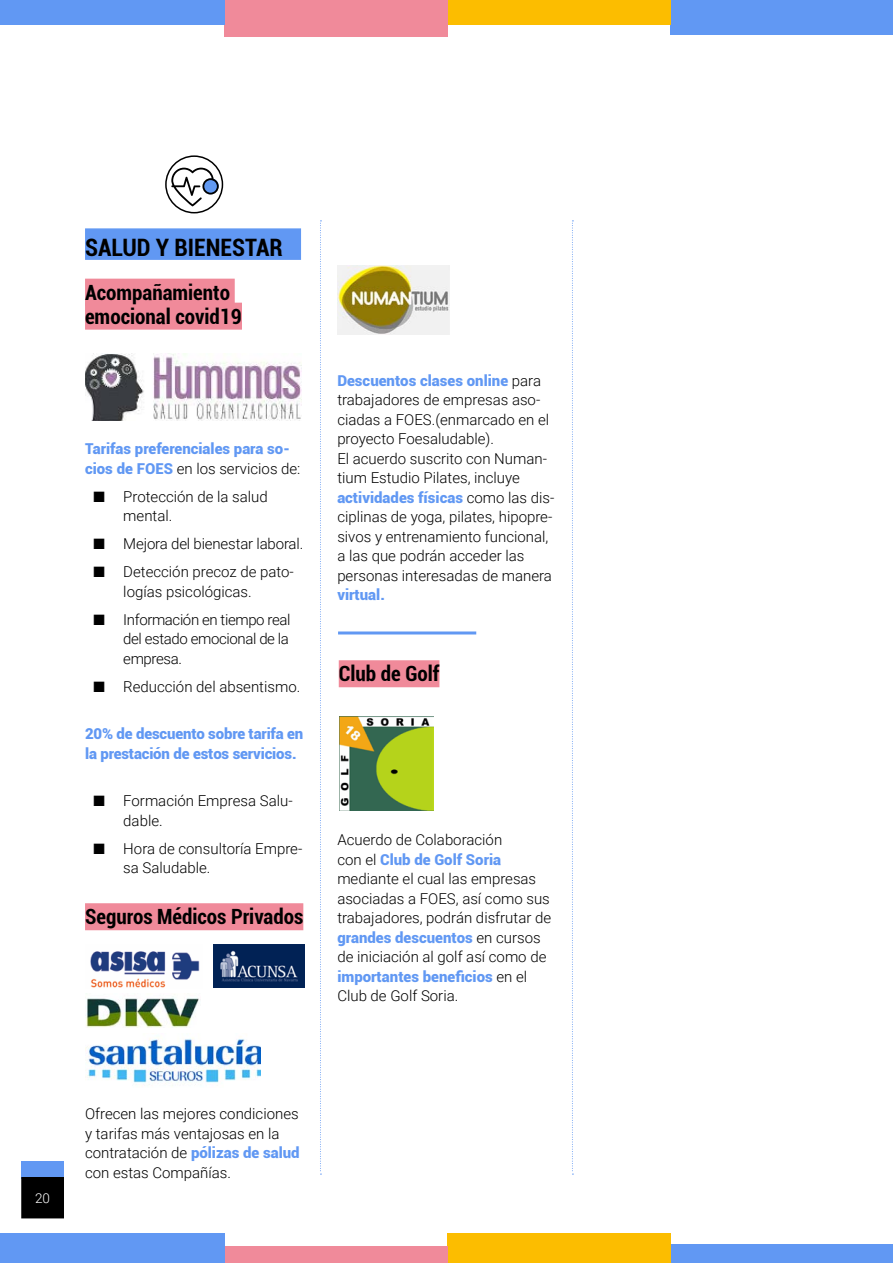
<style>
.page{position:relative;width:893px;height:1263px;background:#fff}
.page>*{position:absolute;margin:0;border:0;box-sizing:border-box;transform-origin:0 0}
.t1{font:700 condensed 24px "Roboto";color:#000}
.t2{font:700 condensed 21px/24px "Roboto";color:#000}
.t3{font:300 15px/19.5px "Roboto";color:#000}
.t4{font:900 15px/19.5px "Roboto";letter-spacing:-.01em;color:#6198f3}
.t5{font:300 13.5px "Roboto";color:#fff}
.s1{font-weight:300;color:#000}
.s2{font-weight:900;color:#6198f3}
</style>
<div class="page">
<div style="left:21px;top:1161px;width:43px;height:17px;background:#6198f3"></div>
<div style="left:22px;top:1178px;width:41px;height:40px;background:#000"></div>
<div style="left:21px;top:1177px;width:43px;height:41px;border:1px solid #000"></div>
<svg style="left:320px;top:220px;width:1px;height:955px"></svg>
<svg style="left:572px;top:220px;width:1px;height:955px"></svg>
<div style="left:671px;top:0;width:222px;height:35px;background:#6198f3"></div>
<div style="left:671px;top:1244px;width:222px;height:19px;background:#6198f3"></div>
<div style="left:448px;top:0;width:223px;height:24px;background:#fcbd00"></div>
<div style="left:448px;top:1234px;width:223px;height:29px;background:#fcbd00"></div>
<div style="left:225px;top:0;width:223px;height:37px;background:#f08a9a"></div>
<div style="left:225px;top:1247px;width:223px;height:16px;background:#f08a9a"></div>
<div style="left:0;top:0;width:225px;height:24px;background:#6198f3"></div>
<div style="left:0;top:1234px;width:225px;height:29px;background:#6198f3"></div>
<div style="left:85px;top:228px;width:216px;height:32px;background:#6198f3"></div>
<div style="left:85px;top:279px;width:150px;height:27px;background:#f08a9a"></div>
<div style="left:85px;top:303px;width:157px;height:27px;background:#f08a9a"></div>
<div style="left:85px;top:903px;width:218px;height:27px;background:#f08a9a"></div>
<img style="left:85px;top:353px;width:216px;height:67px">
<img style="left:337px;top:265px;width:113px;height:69px">
<img style="left:90px;top:951px;width:110px;height:37px">
<img style="left:214px;top:944px;width:91px;height:43px">
<img style="left:86px;top:998px;width:113px;height:30px">
<img style="left:86px;top:1038px;width:175px;height:48px">
<hr style="left:338px;top:631px;width:138px;height:3px;background:#6198f3">
<div style="left:165px;top:155px;width:58px;height:58px;border:2px solid #000;border-radius:50%"></div>
<svg style="left:171px;top:168px;width:48px;height:38px"></svg>
<img style="left:339px;top:716px;width:95px;height:95px">
<div style="left:339px;top:660px;width:100px;height:27px;background:#f08a9a"></div>
<h1 class="t1" style="left:85px;top:231px;width:199px">SALUD Y BIENESTAR</h1>
<h2 class="t2" style="left:85px;top:279px;width:158px">Acompañamiento emocional covid19</h2>
<p class="t4" style="left:85px;top:438px;width:217px">Tarifas preferenciales para so&shy;cios de FOES <span class="s1">en los servicios de:</span></p>
<p class="t3" style="left:123px;top:486px;width:146px;text-indent:-30px">■ Protección de la salud mental.</p>
<p class="t3" style="left:94px;top:533px;width:211px">■ Mejora del bienestar laboral.</p>
<p class="t3" style="left:123px;top:561px;width:172px;text-indent:-30px">■ Detección precoz de pato&shy;logías psicológicas.</p>
<p class="t3" style="left:123px;top:609px;width:169px;text-align:justify;text-indent:-30px">■ Información en tiempo real del estado emocional de la empresa.</p>
<p class="t3" style="left:94px;top:676px;width:208px">■ Reducción del absentismo.</p>
<p class="t4" style="left:85px;top:723px;width:220px">20% de descuento sobre tarifa en la prestación de estos servicios.</p>
<p class="t3" style="left:123px;top:791px;width:171px;text-indent:-30px">■ Formación Empresa Salu&shy;dable.</p>
<p class="t3" style="left:123px;top:838px;width:180px;text-indent:-30px">■ Hora de consultoría Empre&shy;sa Saludable.</p>
<h2 class="t2" style="left:85px;top:904px;width:220px">Seguros Médicos Privados</h2>
<p class="t3" style="left:337px;top:370px;width:219px"><span class="s2">Descuentos clases online</span> para trabajadores de empresas aso&shy;ciadas a FOES.(enmarcado en el proyecto Foesaludable).<br>El acuerdo suscrito con Numan&shy;tium Estudio Pilates, incluye <span class="s2">actividades físicas</span> como las dis&shy;ciplinas de yoga, pilates, hipopre&shy;sivos y entrenamiento funcional, a las que podrán acceder las personas interesadas de manera</p>
<p class="t4" style="left:337px;top:585px;width:49px">virtual.</p>
<h2 class="t2" style="left:339px;top:661px;width:102px">Club de Golf</h2>
<p class="t3" style="left:337px;top:830px;width:215px">Acuerdo de Colaboración<br>con el <span class="s2">Club de Golf Soria </span>mediante el cual las empresas asociadas a FOES, así como sus trabajadores, podrán disfrutar de <span class="s2">grandes descuentos</span> en cursos de iniciación al golf así como de <span class="s2">importantes beneficios</span> en el<br>Club de Golf Soria.</p>
<p class="t5" style="left:35px;top:1188px;width:16px">20</p>
<p class="t3" style="left:85px;top:1104px;width:216px">Ofrecen las mejores condiciones y tarifas más ventajosas en la contratación de <span class="s2">pólizas de salud </span>con estas Compañías.</p>
</div>
